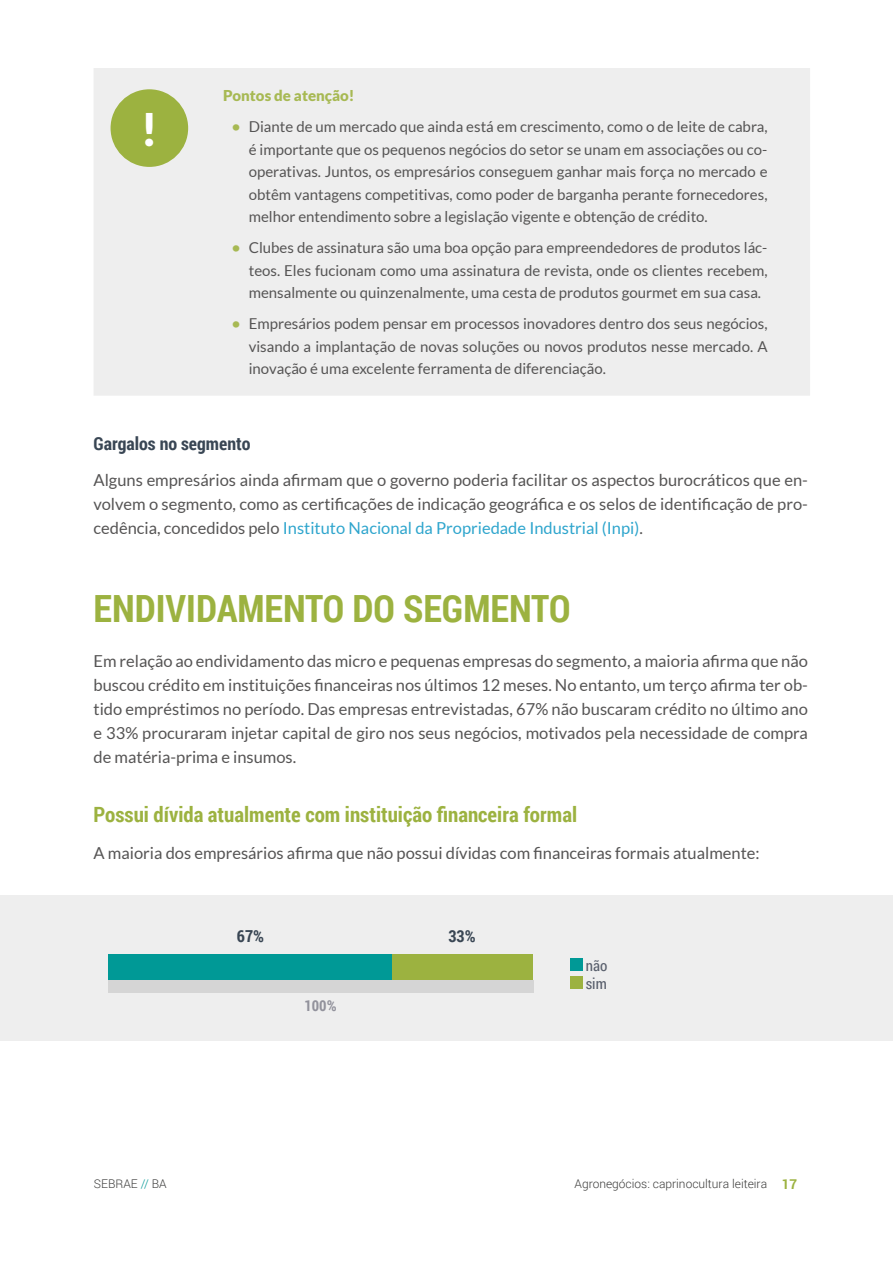
<style>
.page{position:relative;width:893px;height:1263px;background:#fff}
.page>*{position:absolute;margin:0;border:0;box-sizing:border-box;transform-origin:0 0}
.t1{font:900 45px "Lato";color:#fff}
.t2{font:700 37.5px "Roboto Condensed";color:#9cb240}
.t3{font:700 21px "Roboto Condensed";color:#9cb240}
.t4{font:700 18px "Roboto Condensed";color:#394654}
.t5{font:16.5px/24px "Lato";color:#555454;text-align:justify}
.t6{font:700 16.5px "Roboto Condensed";color:#394654}
.t7{font:15px/22.5px "Lato";color:#555454;text-align:justify}
.t8{font:900 15px "Lato";color:#a7b953}
.t9{font:15px/18px "Roboto Condensed";color:#5a606d}
.t10{font:700 15px "Roboto Condensed";color:#92929c}
.t11{font:300 12px "Roboto";color:#3c3c3b}
.s1{font-weight:700;color:#a7b953}
.s2{color:#2ea5cd}
.s3{color:#009996}
.s4{font-weight:700;font-size:13.5px;color:#9cb240}
</style>
<div class="page">
<div style="left:94px;top:68px;width:716px;height:328px;background:#eee"></div>
<div style="left:111px;top:89px;width:77px;height:78px;background:#9cb240;border-radius:50%"></div>
<div style="left:0;top:895px;width:893px;height:145px;background:#eee"></div>
<div style="left:108px;top:954px;width:285px;height:26px;background:#009996"></div>
<div style="left:393px;top:954px;width:140px;height:26px;background:#9cb240"></div>
<div style="left:570px;top:958px;width:12px;height:13px;background:#009996"></div>
<div style="left:570px;top:976px;width:12px;height:13px;background:#9cb240"></div>
<div style="left:108px;top:980px;width:425px;height:13px;background:#d5d5d5"></div>
<h1 class="t1" style="left:141px;top:103px;width:18px">!</h1>
<p class="t8" style="left:223px;top:87px;width:133px">Pontos de atenção!</p>
<p class="t7" style="left:249px;top:116px;width:520px;text-indent:-17px"><span class="s1">•</span> Diante de um mercado que ainda está em crescimento, como o de leite de cabra, é importante que os pequenos negócios do setor se unam em associações ou co&shy;operativas. Juntos, os empresários conseguem ganhar mais força no mercado e obtêm vantagens competitivas, como poder de barganha perante fornecedores, melhor entendimento sobre a legislação vigente e obtenção de crédito.</p>
<p class="t7" style="left:249px;top:237px;width:520px;text-indent:-17px"><span class="s1">•</span> Clubes de assinatura são uma boa opção para empreendedores de produtos lác&shy;teos. Eles fucionam como uma assinatura de revista, onde os clientes recebem, mensalmente ou quinzenalmente, uma cesta de produtos gourmet em sua casa.</p>
<p class="t7" style="left:249px;top:313px;width:520px;text-indent:-17px"><span class="s1">•</span> Empresários podem pensar em processos inovadores dentro dos seus negócios, visando a implantação de novas soluções ou novos produtos nesse mercado. A inovação é uma excelente ferramenta de diferenciação.</p>
<p class="t4" style="left:94px;top:430px;width:158px">Gargalos no segmento</p>
<p class="t5" style="left:94px;top:468px;width:716px">Alguns empresários ainda afirmam que o governo poderia facilitar os aspectos burocráticos que en&shy;volvem o segmento, como as certificações de indicação geográfica e os selos de identificação de pro&shy;cedência, concedidos pelo <span class="s2">Instituto Nacional da Propriedade Industrial (Inpi)</span>.</p>
<h2 class="t2" style="left:94px;top:582px;width:478px">ENDIVIDAMENTO DO SEGMENTO</h2>
<p class="t5" style="left:94px;top:649px;width:716px">Em relação ao endividamento das micro e pequenas empresas do segmento, a maioria afirma que não buscou crédito em instituições financeiras nos últimos 12 meses. No entanto, um terço afirma ter ob&shy;tido empréstimos no período. Das empresas entrevistadas, 67% não buscaram crédito no último ano e 33% procuraram injetar capital de giro nos seus negócios, motivados pela necessidade de compra de matéria-prima e insumos.</p>
<h3 class="t3" style="left:94px;top:800px;width:485px">Possui dívida atualmente com instituição financeira formal</h3>
<p class="t5" style="left:94px;top:841px;width:668px">A maioria dos empresários afirma que não possui dívidas com financeiras formais atualmente:</p>
<p class="t6" style="left:237px;top:924px;width:29px">67%</p>
<p class="t6" style="left:448px;top:924px;width:29px">33%</p>
<p class="t10" style="left:304px;top:995px;width:34px">100%</p>
<p class="t9" style="left:586px;top:956px;width:23px">não sim</p>
<p class="t11" style="left:94px;top:1175px;width:74px">SEBRAE <span class="s3">//</span> BA</p>
<p class="t11" style="left:575px;top:1175px;width:224px">Agronegócios: caprinocultura leiteira <span class="s4">17</span></p>
</div>
